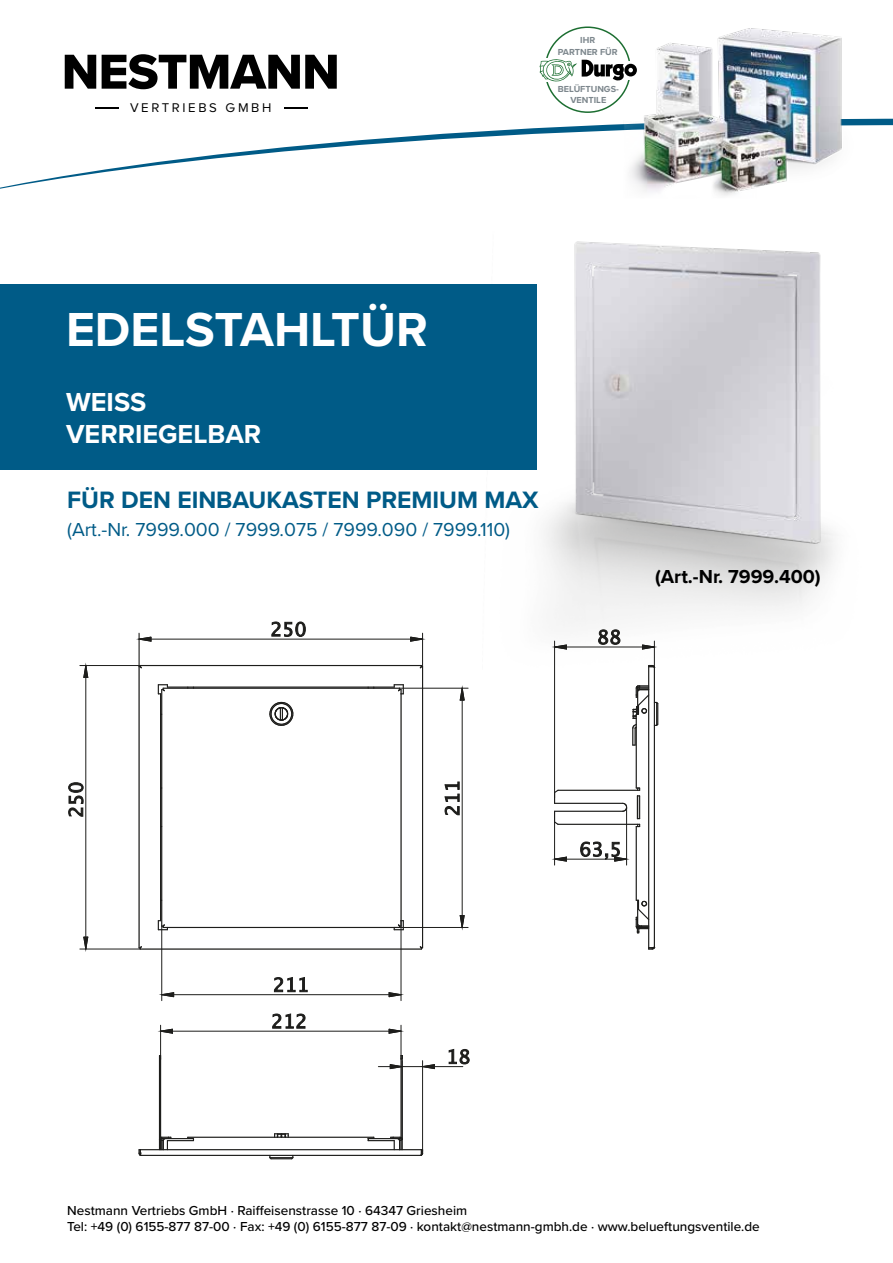
<style>
.page{position:relative;width:893px;height:1263px;background:#fff}
.page>*{position:absolute;margin:0;border:0;box-sizing:border-box;transform-origin:0 0}
.t1{font:50.85px "Proxima Nova A Extrabld";letter-spacing:-.015em;color:#000}
.t2{font:700 49.5px "Proxima Nova";color:#fff}
.t3{font:700 27px/32.4px "Proxima Nova";color:#fff}
.t4{font:700 24.6px "Proxima Nova";color:#005b87}
.t5{font:19.5px "Proxima Nova";color:#005b87}
.t6{font:700 19.5px "Proxima Nova";color:#000}
.t7{font:500 13.5px/16.2px "Proxima Nova";color:#000}
.t8{font:13.05px "Proxima Nova A";letter-spacing:.2em;color:#000}
.t9{font:700 9.15px/11.6px "Proxima Nova A";color:#7d878d;text-align:center}
</style>
<div class="page">
<img style="left:544px;top:241px;width:291px;height:429px">
<div style="left:0;top:284px;width:537px;height:186px;background:#005b87"></div>
<svg style="left:0;top:118px;width:893px;height:71px"></svg>
<hr style="left:284px;top:107px;width:24px;height:2px;background:#000">
<hr style="left:95px;top:107px;width:24px;height:2px;background:#000">
<img style="left:580px;top:28px;width:276px;height:168px">
<svg style="left:539px;top:59px;width:98px;height:24px"></svg>
<hr style="left:160px;top:694px;width:1px;height:227px;background:#1d1d1b">
<hr style="left:167px;top:686px;width:227px;height:2px;background:#1d1d1b">
<hr style="left:400px;top:694px;width:2px;height:227px;background:#1d1d1b">
<hr style="left:167px;top:927px;width:227px;height:1px;background:#1d1d1b">
<hr style="left:140px;top:948px;width:281px;height:1px;background:#1d1d1b">
<hr style="left:422px;top:667px;width:1px;height:281px;background:#1d1d1b">
<hr style="left:140px;top:665px;width:281px;height:1px;background:#1d1d1b">
<hr style="left:138px;top:667px;width:2px;height:281px;background:#1d1d1b">
<svg style="left:394px;top:920px;width:10px;height:10px"></svg>
<svg style="left:394px;top:684px;width:10px;height:10px"></svg>
<hr style="left:163px;top:688px;width:237px;height:1px;background:#1d1d1b">
<svg style="left:158px;top:920px;width:10px;height:10px"></svg>
<svg style="left:158px;top:684px;width:10px;height:10px"></svg>
<hr style="left:161px;top:690px;width:1px;height:236px;background:#1d1d1b">
<svg style="left:269px;top:701px;width:25px;height:25px"></svg>
<hr style="left:159px;top:1055px;width:1px;height:84px;background:#1d1d1b">
<hr style="left:160px;top:1059px;width:1px;height:78px;background:#1d1d1b">
<hr style="left:188px;top:1137px;width:186px;height:1px;background:#1d1d1b">
<hr style="left:400px;top:1059px;width:2px;height:78px;background:#1d1d1b">
<hr style="left:141px;top:1155px;width:279px;height:1px;background:#1d1d1b">
<svg style="left:420px;top:1149px;width:3px;height:7px"></svg>
<hr style="left:140px;top:1149px;width:281px;height:1px;background:#1d1d1b">
<svg style="left:138px;top:1149px;width:4px;height:7px"></svg>
<svg style="left:158px;top:1136px;width:36px;height:14px"></svg>
<svg style="left:368px;top:1136px;width:35px;height:14px"></svg>
<svg style="left:274px;top:1133px;width:15px;height:5px"></svg>
<svg style="left:269px;top:1156px;width:25px;height:3px"></svg>
<hr style="left:422px;top:633px;width:1px;height:34px;background:#1d1d1b">
<hr style="left:139px;top:633px;width:1px;height:34px;background:#1d1d1b">
<svg style="left:271px;top:621px;width:35px;height:16px"></svg>
<svg style="left:410px;top:636px;width:16px;height:6px"></svg>
<svg style="left:136px;top:636px;width:16px;height:6px"></svg>
<hr style="left:139px;top:639px;width:284px;height:1px;background:#1d1d1b">
<hr style="left:80px;top:665px;width:60px;height:1px;background:#1d1d1b">
<hr style="left:80px;top:949px;width:60px;height:1px;background:#1d1d1b">
<svg style="left:68px;top:782px;width:16px;height:35px"></svg>
<svg style="left:83px;top:662px;width:6px;height:16px"></svg>
<svg style="left:83px;top:936px;width:6px;height:16px"></svg>
<hr style="left:86px;top:665px;width:1px;height:284px;background:#1d1d1b">
<hr style="left:161px;top:926px;width:1px;height:75px;background:#1d1d1b">
<hr style="left:401px;top:921px;width:1px;height:80px;background:#1d1d1b">
<svg style="left:274px;top:977px;width:34px;height:15px"></svg>
<svg style="left:159px;top:992px;width:16px;height:6px"></svg>
<svg style="left:388px;top:992px;width:16px;height:6px"></svg>
<hr style="left:162px;top:994px;width:239px;height:1px;background:#1d1d1b">
<hr style="left:394px;top:927px;width:74px;height:1px;background:#1d1d1b">
<hr style="left:400px;top:688px;width:68px;height:1px;background:#1d1d1b">
<svg style="left:444px;top:781px;width:16px;height:34px"></svg>
<svg style="left:459px;top:915px;width:6px;height:16px"></svg>
<svg style="left:459px;top:685px;width:6px;height:16px"></svg>
<hr style="left:462px;top:688px;width:1px;height:239px;background:#1d1d1b">
<hr style="left:160px;top:1025px;width:1px;height:34px;background:#1d1d1b">
<hr style="left:401px;top:1025px;width:1px;height:34px;background:#1d1d1b">
<svg style="left:272px;top:1013px;width:34px;height:16px"></svg>
<svg style="left:158px;top:1028px;width:15px;height:6px"></svg>
<svg style="left:388px;top:1028px;width:16px;height:6px"></svg>
<hr style="left:161px;top:1031px;width:240px;height:1px;background:#1d1d1b">
<hr style="left:402px;top:1061px;width:1px;height:78px;background:#1d1d1b">
<hr style="left:422px;top:1061px;width:1px;height:90px;background:#1d1d1b">
<svg style="left:448px;top:1049px;width:22px;height:16px"></svg>
<svg style="left:389px;top:1055px;width:18px;height:14px"></svg>
<svg style="left:418px;top:1064px;width:17px;height:5px"></svg>
<hr style="left:378px;top:1066px;width:85px;height:1px;background:#1d1d1b">
<hr style="left:636px;top:826px;width:1px;height:74px;background:#1d1d1b">
<hr style="left:636px;top:714px;width:1px;height:74px;background:#1d1d1b">
<hr style="left:558px;top:790px;width:82px;height:1px;background:#1d1d1b">
<svg style="left:554px;top:789px;width:6px;height:14px"></svg>
<hr style="left:558px;top:824px;width:82px;height:1px;background:#1d1d1b">
<svg style="left:554px;top:811px;width:6px;height:15px"></svg>
<hr style="left:555px;top:811px;width:68px;height:1px;background:#1d1d1b">
<svg style="left:623px;top:802px;width:5px;height:10px"></svg>
<hr style="left:555px;top:803px;width:68px;height:1px;background:#1d1d1b">
<hr style="left:654px;top:668px;width:1px;height:279px;background:#1d1d1b">
<svg style="left:648px;top:947px;width:7px;height:3px"></svg>
<hr style="left:648px;top:667px;width:1px;height:281px;background:#1d1d1b">
<svg style="left:636px;top:787px;width:4px;height:40px"></svg>
<svg style="left:636px;top:900px;width:14px;height:33px"></svg>
<svg style="left:632px;top:685px;width:27px;height:61px"></svg>
<hr style="left:554px;top:822px;width:1px;height:43px;background:#1d1d1b">
<hr style="left:626px;top:807px;width:1px;height:58px;background:#1d1d1b">
<svg style="left:552px;top:856px;width:15px;height:6px"></svg>
<svg style="left:580px;top:841px;width:50px;height:21px"></svg>
<hr style="left:555px;top:859px;width:72px;height:1px;background:#1d1d1b">
<hr style="left:554px;top:641px;width:1px;height:157px;background:#1d1d1b">
<svg style="left:598px;top:629px;width:23px;height:16px"></svg>
<svg style="left:642px;top:641px;width:17px;height:27px"></svg>
<svg style="left:550px;top:644px;width:17px;height:6px"></svg>
<hr style="left:555px;top:647px;width:99px;height:1px;background:#1d1d1b">
<h1 class="t1" style="left:62px;top:34px;width:280px">NESTMANN</h1>
<p class="t8" style="left:130px;top:98px;width:143px">VERTRIEBS GMBH</p>
<p class="t9" style="left:558px;top:34px;width:61px">IHR<br>PARTNER FÜR</p>
<p class="t9" style="left:558px;top:83px;width:63px;line-height:10.8px">BELÜFTUNGS-<br>VENTILE</p>
<h2 class="t2" style="left:66px;top:293px;width:363px">EDELSTAHLTÜR</h2>
<h3 class="t3" style="left:66px;top:385px;width:197px">WEISS<br>VERRIEGELBAR</h3>
<h3 class="t4" style="left:67px;top:482px;width:473px">FÜR DEN EINBAUKASTEN PREMIUM MAX</h3>
<h3 class="t5" style="left:67px;top:514px;width:444px">(Art.-Nr. 7999.000 / 7999.075 / 7999.090 / 7999.110)</h3>
<h3 class="t6" style="left:655px;top:562px;width:167px">(Art.-Nr. 7999.400)</h3>
<p class="t7" style="left:67px;top:1202px;width:694px">Nestmann Vertriebs GmbH · Raiffeisenstrasse 10 · 64347 Griesheim<br>Tel: +49 (0) 6155-877 87-00 · Fax: +49 (0) 6155-877 87-09 · kontakt@nestmann-gmbh.de · www.belueftungsventile.de</p>
</div>
